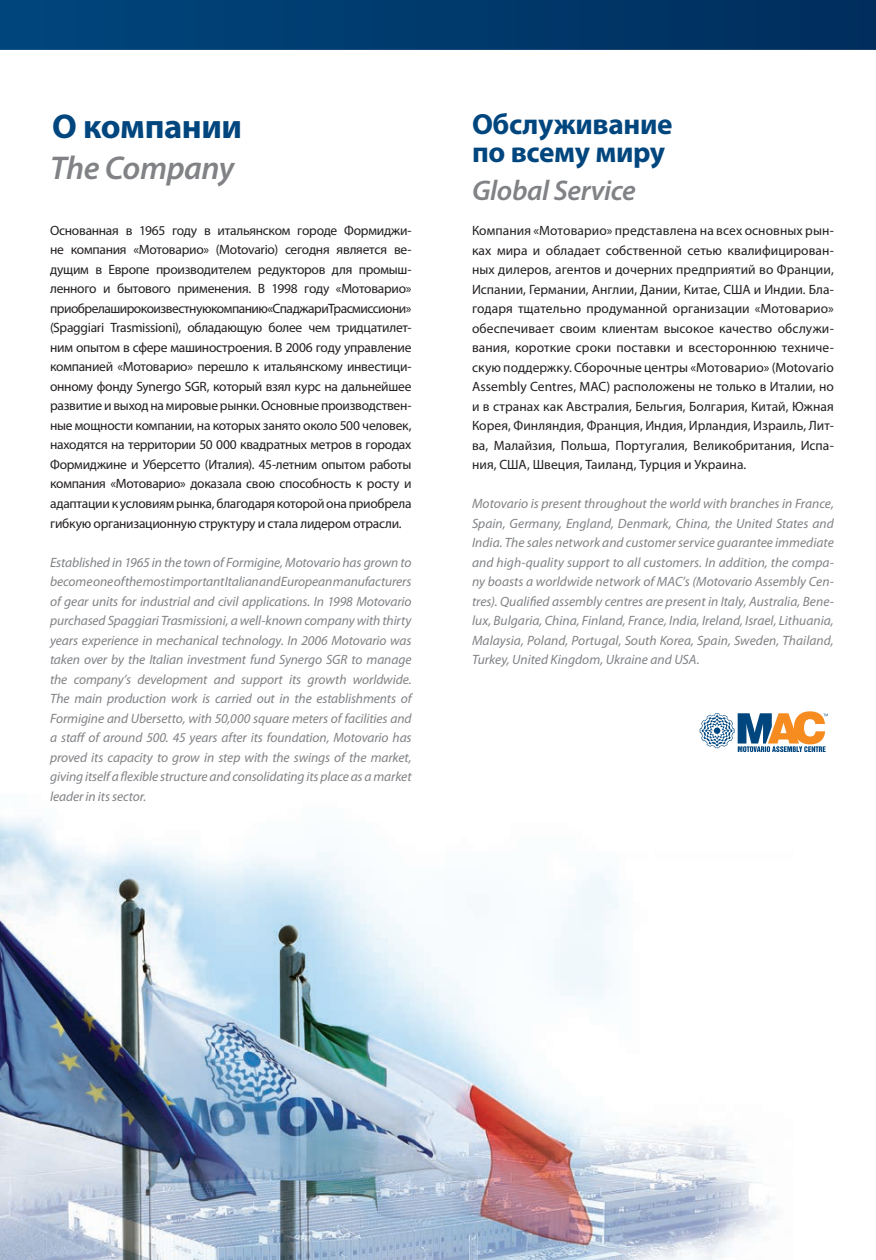
<style>
.page{position:relative;width:876px;height:1260px;background:#fff}
.page>*{position:absolute;margin:0;border:0;box-sizing:border-box;transform-origin:0 0}
.t1{font:700 34.5px "Myriad Pro";letter-spacing:-.015em;color:#00467e}
.t2{font:italic 600 33px "Myriad Pro";letter-spacing:-.015em;color:#808285}
.t3{font:700 29.25px/28.5px "Myriad Pro";letter-spacing:-.01em;color:#00467e}
.t4{font:italic 600 28.5px "Myriad Pro";letter-spacing:-.015em;color:#808285}
.t5{font:13.5px/19.5px "Myriad Pro";color:#231f20;text-align:justify}
.t6{font:italic 13.5px/19.5px "Myriad Pro";letter-spacing:-.005em;color:#808285;text-align:justify}
</style>
<div class="page">
<div style="left:0;top:0;width:876px;height:54px;background:linear-gradient(to right,#00467d,#002d5d)"></div>
<div style="left:0;top:50px;width:876px;height:6px;background:#fff"></div>
<img style="left:0;top:752px;width:782px;height:507px">
<svg style="left:700px;top:711px;width:128px;height:41px"></svg>
<h1 class="t1" style="left:52px;top:103px;width:191px">О компании</h1>
<h2 class="t2" style="left:50px;top:147px;width:186px">The Company</h2>
<p class="t5" style="left:50px;top:220px;width:363px">Основанная в 1965 году в итальянском городе Формиджи&shy;не компания «Мотоварио» (Motovario) сегодня является ве&shy;дущим в Европе производителем редукторов для промыш&shy;ленного и бытового применения. В 1998 году «Мотоварио» приобрела широко известную компанию «Спаджари Трасмиссиони» (Spaggiari Trasmissioni), обладающую более чем тридцатилет&shy;ним опытом в сфере машиностроения. В 2006 году управление компанией «Мотоварио» перешло к итальянскому инвестици&shy;онному фонду Synergo SGR, который взял курс на дальнейшее развитие и выход на мировые рынки. Основные производствен&shy;ные мощности компании, на которых занято около 500 человек, находятся на территории 50 000 квадратных метров в городах Формиджине и Уберсетто (Италия). 45-летним опытом работы компания «Мотоварио» доказала свою способность к росту и адаптации к условиям рынка, благодаря которой она приобрела гибкую организационную структуру и стала лидером отрасли.</p>
<p class="t6" style="left:50px;top:552px;width:363px">Established in 1965 in the town of Formigine, Motovario has grown to become one of the most important Italian and European manufacturers of gear units for industrial and civil applications. In 1998 Motovario purchased Spaggiari Trasmissioni, a well-known company with thirty years experience in mechanical technology. In 2006 Motovario was taken over by the Italian investment fund Synergo SGR to manage the company’s development and support its growth worldwide.<br>The main production work is carried out in the establishments of Formigine and Ubersetto, with 50,000 square meters of facilities and a staff of around 500. 45 years after its foundation, Motovario has proved its capacity to grow in step with the swings of the market, giving itself a flexible structure and consolidating its place as a market leader in its sector.</p>
<h3 class="t3" style="left:472px;top:109px;width:202px">Обслуживание по всему миру</h3>
<h3 class="t4" style="left:472px;top:172px;width:165px">Global Service</h3>
<p class="t5" style="left:472px;top:220px;width:363px">Компания «Мотоварио» представлена на всех основных рын&shy;ках мира и обладает собственной сетью квалифицирован&shy;ных дилеров, агентов и дочерних предприятий во Франции, Испании, Германии, Англии, Дании, Китае, США и Индии. Бла&shy;годаря тщательно продуманной организации «Мотоварио» обеспечивает своим клиентам высокое качество обслужи&shy;вания, короткие сроки поставки и всестороннюю техниче&shy;скую поддержку. Сборочные центры «Мотоварио» (Motovario Assembly Centres, MAC) расположены не только в Италии, но и в странах как Австралия, Бельгия, Болгария, Китай, Южная Корея, Финляндия, Франция, Индия, Ирландия, Израиль, Лит&shy;ва, Малайзия, Польша, Португалия, Великобритания, Испа&shy;ния, США, Швеция, Таиланд, Турция и Украина.</p>
<p class="t6" style="left:472px;top:493px;width:363px">Motovario is present throughout the world with branches in France, Spain, Germany, England, Denmark, China, the United States and India. The sales network and customer service guarantee immediate and high-quality support to all customers. In addition, the compa&shy;ny boasts a worldwide network of MAC’s (Motovario Assembly Cen&shy;tres). Qualified assembly centres are present in Italy, Australia, Bene&shy;lux, Bulgaria, China, Finland, France, India, Ireland, Israel, Lithuania, Malaysia, Poland, Portugal, South Korea, Spain, Sweden, Thailand, Turkey, United Kingdom, Ukraine and USA.</p>
</div>
